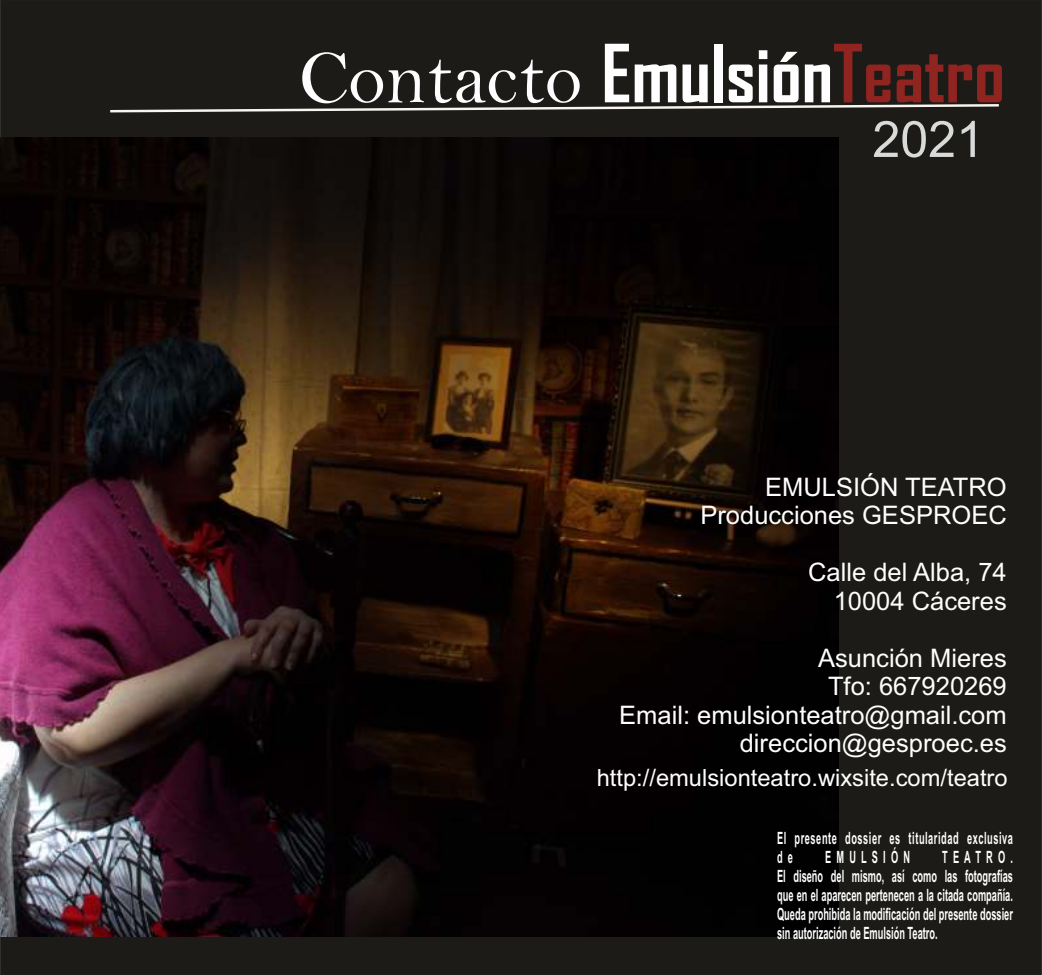
<style>
.page{position:relative;width:1042px;height:975px;background:#1c1b17}
.page>*{position:absolute;margin:0;border:0;box-sizing:border-box;transform-origin:0 0}
.t1{font:76.65px "Bell";color:#fefefe}
.t2{font:50.23px "Arial";color:#d9dada}
.t3{font:25.55px/28.5px "Arial";color:#fefefe;text-align:right}
.t4{font:23.62px "Arial";color:#fefefe}
.t5{font:700 16.97px/18.9px "Arial";letter-spacing:.03em;color:#fefefe;text-align:justify;scale:.55 1}
.t6{font:700 16.97px/18.9px "Arial";letter-spacing:.06em;color:#fefefe;scale:.55 1}
.t7{font:700 16.97px "Arial";letter-spacing:.555em;color:#fefefe;scale:.55 1}
.s1{font-family:"Agency FB";font-weight:700}
.s2{font-family:"Agency FB";font-weight:700;color:#902420}
</style>
<div class="page">
<svg style="left:108px;top:103px;width:893px;height:11px;background:#4d4b47"></svg>
<img style="left:0;top:137px;width:839px;height:799px">
<h1 class="t1" style="left:299px;top:51px;width:708px">Contacto <span class="s1">Emulsión</span><span class="s2">Teatro</span></h1>
<h2 class="t2" style="left:872px;top:120px;width:113px">2021</h2>
<h3 class="t3" style="left:700px;top:475px;width:308px">EMULSIÓN TEATRO<br>Producciones GESPROEC</h3>
<h3 class="t3" style="left:808px;top:560px;width:200px">Calle del Alba, 74<br>10004 Cáceres</h3>
<h3 class="t3" style="left:619px;top:646px;width:389px">Asunción Mieres<br>Tfo: 667920269<br>Email: emulsionteatro@gmail.com direccion@gesproec.es</h3>
<h3 class="t4" style="left:597px;top:768px;width:412px">http://emulsionteatro.wixsite.com/teatro</h3>
<p class="t6" style="left:777px;top:830px;width:430px">El presente dossier es titularidad exclusiva d e</p>
<p class="t7" style="left:825px;top:850px;width:156px">EMULSIÓN</p>
<p class="t5" style="left:777px;top:849px;width:430px;text-indent:165px">TEATRO.<br>El diseño del mismo, así como las fotografías que en el aparecen pertenecen a la citada compañía.<br>Queda prohibida la modificación del presente dossier sin autorización de Emulsión Teatro.</p>
</div>
